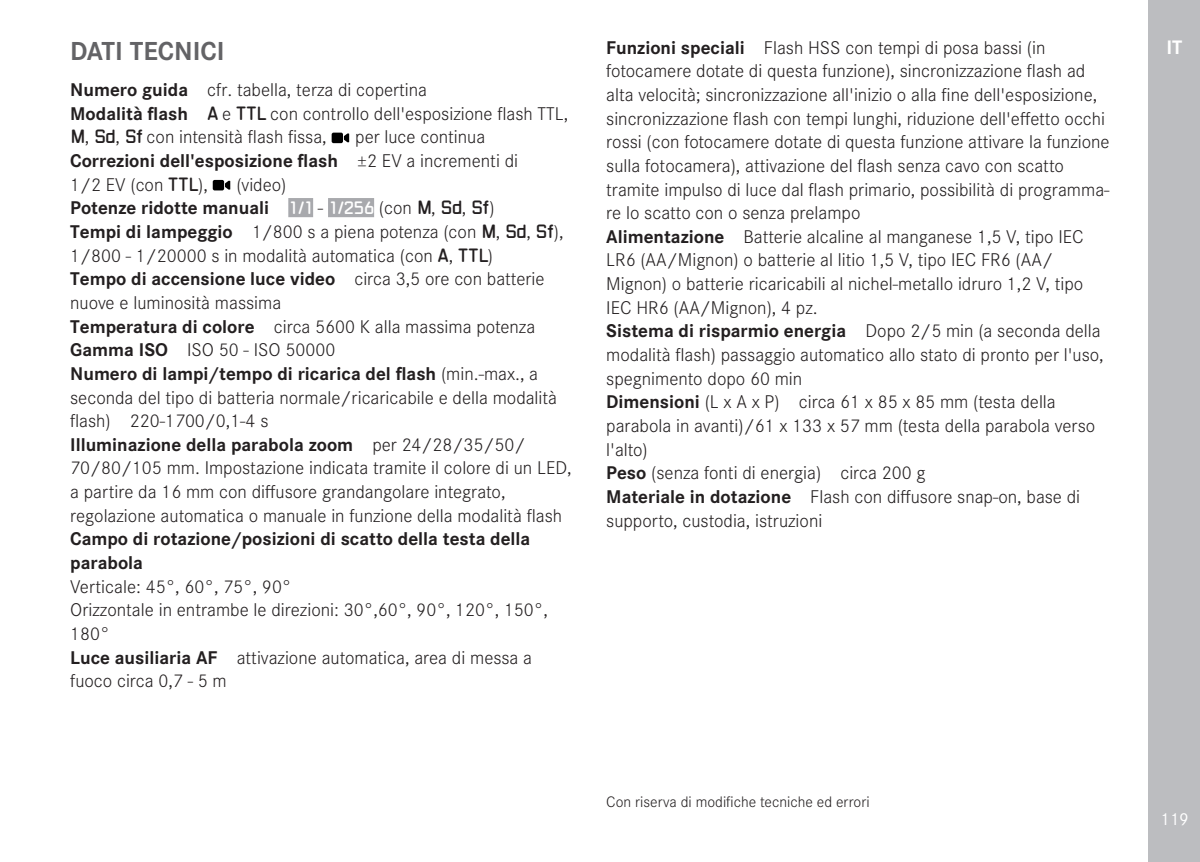
<style>
.page{position:relative;width:1200px;height:862px;background:#fff}
.page>*{position:absolute;margin:0;border:0;box-sizing:border-box;transform-origin:0 0}
.t1{font:700 27px "Corporate S";color:#636366}
.t2{font:700 20.25px "Corporate S";color:#fff}
.t3{font:300 19.12px/23.6px "Corporate S";color:#231f20}
.t4{font:700 19.12px/23.6px "Corporate S";color:#231f20}
.t5{font:18px "Corporate S";color:#fff}
.t6{font:300 15.75px "Corporate S";color:#231f20}
.s1{font-weight:700}
.s2{font-family:"LG1050";font-weight:400;font-size:16.88px}
.s3{font-family:"LG1050";font-weight:400;font-size:15.75px;color:#fff}
</style>
<div class="page">
<div style="left:1148px;top:0;width:51px;height:861px;background:#bcbdc0"></div>
<div style="left:288px;top:198px;width:25px;height:19px;background:#a8a9ad"></div>
<div style="left:328px;top:198px;width:46px;height:19px;background:#a8a9ad"></div>
<svg style="left:344px;top:133px;width:5px;height:9px"></svg>
<div style="left:331px;top:132px;width:12px;height:11px;background:#000;border-radius:2px"></div>
<svg style="left:225px;top:181px;width:5px;height:8px"></svg>
<div style="left:213px;top:180px;width:11px;height:10px;background:#000;border-radius:2px"></div>
<h1 class="t1" style="left:70px;top:29px;width:156px">DATI TECNICI</h1>
<p class="t3" style="left:70px;top:77px;width:499px"><span class="s1">Numero guida</span> cfr. tabella, terza di copertina<br><span class="s1">Modalità flash</span> <span class="s2">A</span> e <span class="s2">TTL</span> con controllo dell'esposizione flash TTL,<br><span class="s2">M</span>, <span class="s2">Sd</span>, <span class="s2">Sf</span> con intensità flash fissa,</p>
<p class="t3" style="left:70px;top:124px;width:449px;text-indent:285px">per luce continua<br><span class="s1">Correzioni dell'esposizione flash</span> ±2 EV a incrementi di<br>1/2 EV (con <span class="s2">TTL</span>),</p>
<p class="t3" style="left:70px;top:171px;width:503px;text-indent:166px">(video)<br><span class="s1">Potenze ridotte manuali</span> <span class="s3">1/1</span> - <span class="s3">1/256</span> (con <span class="s2">M</span>, <span class="s2">Sd</span>, <span class="s2">Sf</span>)<br><span class="s1">Tempi di lampeggio</span> 1/800 s a piena potenza (con <span class="s2">M</span>, <span class="s2">Sd</span>, <span class="s2">Sf</span>), 1/800 - 1/20000 s in modalità automatica (con <span class="s2">A</span>, <span class="s2">TTL</span>)<br><span class="s1">Tempo di accensione luce video</span> circa 3,5 ore con batterie nuove e luminosità massima<br><span class="s1">Temperatura di colore</span> circa 5600 K alla massima potenza <span class="s1">Gamma ISO</span> ISO 50 - ISO 50000<br><span class="s1">Numero di lampi/tempo di ricarica del flash</span> (min.-max., a seconda del tipo di batteria normale/ricaricabile e della modalità flash) 220-1700/0,1-4 s<br><span class="s1">Illuminazione della parabola zoom</span> per 24/28/35/50/ 70/80/105 mm. Impostazione indicata tramite il colore di un LED, a partire da 16 mm con diffusore grandangolare integrato, regolazione automatica o manuale in funzione della modalità flash</p>
<p class="t4" style="left:70px;top:525px;width:461px">Campo di rotazione/posizioni di scatto della testa della parabola</p>
<p class="t3" style="left:70px;top:573px;width:479px">Verticale: 45°, 60°, 75°, 90°<br>Orizzontale in entrambe le direzioni: 30°,60°, 90°, 120°, 150°, 180°<br><span class="s1">Luce ausiliaria AF</span> attivazione automatica, area di messa a fuoco circa 0,7 - 5 m</p>
<p class="t3" style="left:606px;top:34px;width:505px"><span class="s1">Funzioni speciali</span> Flash HSS con tempi di posa bassi (in fotocamere dotate di questa funzione), sincronizzazione flash ad alta velocità; sincronizzazione all'inizio o alla fine dell'esposizione, sincronizzazione flash con tempi lunghi, riduzione dell'effetto occhi rossi (con fotocamere dotate di questa funzione attivare la funzione sulla fotocamera), attivazione del flash senza cavo con scatto tramite impulso di luce dal flash primario, possibilità di programma&shy;re lo scatto con o senza prelampo<br><span class="s1">Alimentazione</span> Batterie alcaline al manganese 1,5 V, tipo IEC LR6 (AA/Mignon) o batterie al litio 1,5 V, tipo IEC FR6 (AA/ Mignon) o batterie ricaricabili al nichel-metallo idruro 1,2 V, tipo IEC HR6 (AA/Mignon), 4 pz.<br><span class="s1">Sistema di risparmio energia</span> Dopo 2/5 min (a seconda della modalità flash) passaggio automatico allo stato di pronto per l'uso, spegnimento dopo 60 min<br><span class="s1">Dimensioni</span> (L x A x P) circa 61 x 85 x 85 mm (testa della parabola in avanti)/61 x 133 x 57 mm (testa della parabola verso l'alto)<br><span class="s1">Peso</span> (senza fonti di energia) circa 200 g<br><span class="s1">Materiale in dotazione</span> Flash con diffusore snap-on, base di supporto, custodia, istruzioni</p>
<p class="t6" style="left:606px;top:790px;width:265px">Con riserva di modifiche tecniche ed errori</p>
<p class="t2" style="left:1165px;top:32px;width:18px">IT</p>
<p class="t5" style="left:1159px;top:806px;width:30px">119</p>
</div>
